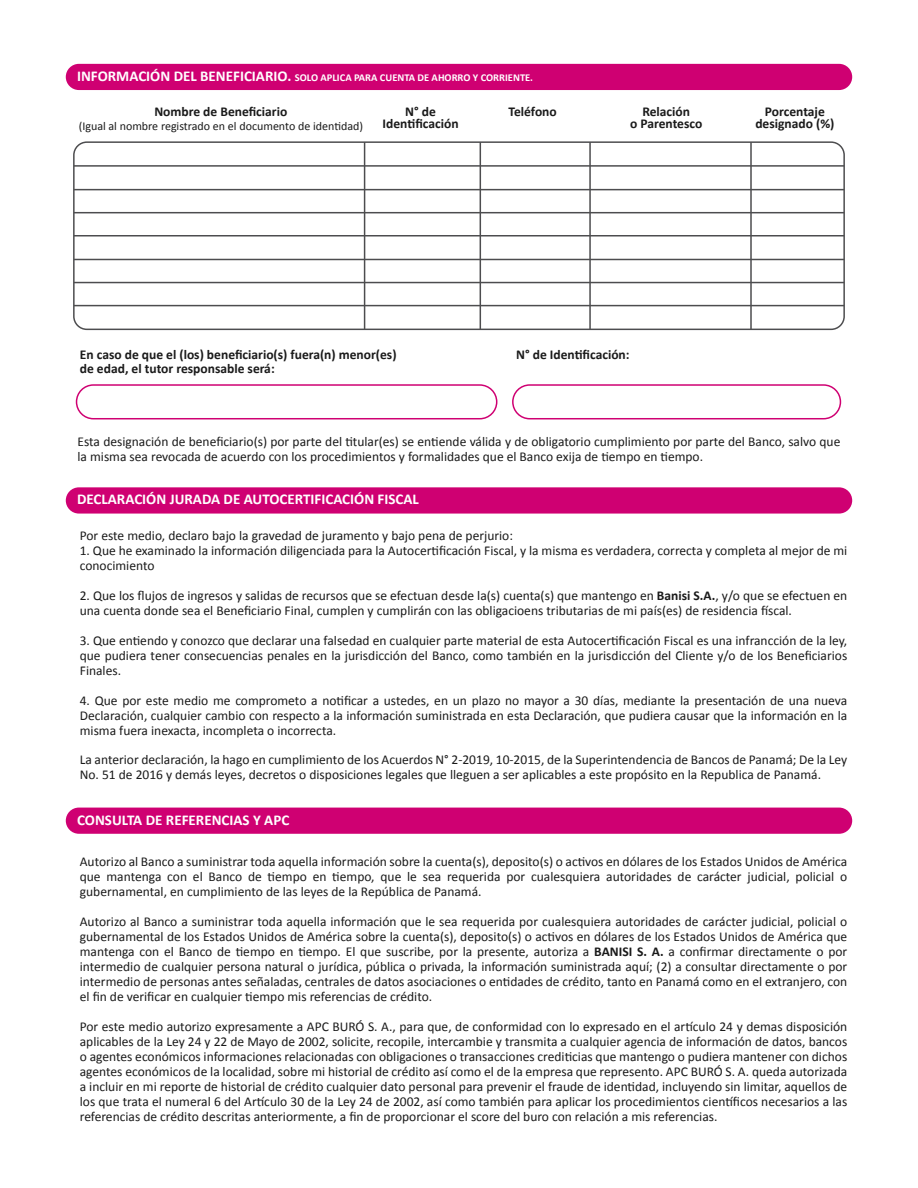
<style>
.page{position:relative;width:918px;height:1188px;background:#fff}
.page>*{position:absolute;margin:0;border:0;box-sizing:border-box;transform-origin:0 0}
.t1{font:700 15px "Calibri";color:#fff}
.t2{font:13.5px/15px "Calibri";color:#1a1a1a;text-align:justify}
.t3{font:700 13.5px/12.3px "Calibri";color:#1a1a1a;text-align:center}
.t4{font:12px "Calibri";color:#1a1a1a}
.t5{font:700 10.5px "Calibri";color:#fff}
.s1{font-size:15px}
.s2{font-weight:700}
</style>
<div class="page">
<div style="left:66px;top:64px;width:786px;height:26px;background:#cf0072;border-radius:13px"></div>
<hr style="left:364px;top:142px;width:1px;height:187px;background:#4d4d4f">
<hr style="left:480px;top:142px;width:1px;height:187px;background:#4d4d4f">
<hr style="left:589px;top:142px;width:2px;height:187px;background:#4d4d4f">
<hr style="left:750px;top:142px;width:2px;height:187px;background:#4d4d4f">
<div style="left:73px;top:141px;width:772px;height:189px;border:2px solid #4d4d4f;border-radius:13px"></div>
<hr style="left:74px;top:165px;width:770px;height:2px;background:#4d4d4f">
<hr style="left:74px;top:189px;width:770px;height:1px;background:#4d4d4f">
<hr style="left:74px;top:235px;width:770px;height:2px;background:#4d4d4f">
<hr style="left:74px;top:212px;width:770px;height:1px;background:#4d4d4f">
<hr style="left:74px;top:259px;width:770px;height:1px;background:#4d4d4f">
<hr style="left:74px;top:282px;width:770px;height:1px;background:#4d4d4f">
<hr style="left:74px;top:305px;width:770px;height:1px;background:#4d4d4f">
<div style="left:76px;top:384px;width:421px;height:35px;border:2px solid #cf0072;border-radius:17px"></div>
<div style="left:512px;top:384px;width:329px;height:35px;border:2px solid #cf0072;border-radius:17px"></div>
<div style="left:66px;top:487px;width:786px;height:27px;background:#cf0072;border-radius:13px"></div>
<div style="left:66px;top:808px;width:786px;height:26px;background:#cf0072;border-radius:13px"></div>
<p class="t5" style="left:77px;top:71px;width:458px"><span class="s1">INFORMACIÓN DEL BENEFICIARIO.</span> SOLO APLICA PARA CUENTA DE AHORRO Y CORRIENTE.</p>
<p class="t3" style="left:383px;top:105px;width:78px">N° de<br>Identificación</p>
<p class="t3" style="left:509px;top:105px;width:50px">Teléfono</p>
<p class="t3" style="left:630px;top:105px;width:74px">Relación<br>o Parentesco</p>
<p class="t3" style="left:755px;top:105px;width:81px">Porcentaje designado (%)</p>
<p class="t3" style="left:154px;top:105px;width:135px">Nombre de Beneficiario</p>
<p class="t4" style="left:79px;top:119px;width:286px">(Igual al nombre registrado en el documento de identidad)</p>
<p class="t3" style="left:80px;top:348px;width:318px;line-height:14.1px;text-align:left">En caso de que el (los) beneficiario(s) fuera(n) menor(es) de edad, el tutor responsable será:</p>
<p class="t3" style="left:516px;top:349px;width:115px">N° de Identificación:</p>
<p class="t2" style="left:78px;top:434px;width:764px">Esta designación de beneficiario(s) por parte del titular(es) se entiende válida y de obligatorio cumplimiento por parte del Banco, salvo que la misma sea revocada de acuerdo con los procedimientos y formalidades que el Banco exija de tiempo en tiempo.</p>
<p class="t1" style="left:77px;top:490px;width:343px">DECLARACIÓN JURADA DE AUTOCERTIFICACIÓN FISCAL</p>
<p class="t2" style="left:80px;top:528px;width:435px">Por este medio, declaro bajo la gravedad de juramento y bajo pena de perjurio:</p>
<p class="t2" style="left:80px;top:543px;width:769px">1. Que he examinado la información diligenciada para la Autocertificación Fiscal, y la misma es verdadera, correcta y completa al mejor de mi conocimiento</p>
<p class="t2" style="left:80px;top:588px;width:769px">2. Que los flujos de ingresos y salidas de recursos que se efectuan desde la(s) cuenta(s) que mantengo en <span class="s2">Banisi S.A.</span>, y/o que se efectuen en una cuenta donde sea el Beneficiario Final, cumplen y cumplirán con las obligacioens tributarias de mi país(es) de residencia físcal.</p>
<p class="t2" style="left:80px;top:633px;width:769px">3. Que entiendo y conozco que declarar una falsedad en cualquier parte material de esta Autocertificación Fiscal es una infrancción de la ley, que pudiera tener consecuencias penales en la jurisdicción del Banco, como también en la jurisdicción del Cliente y/o de los Beneficiarios Finales.</p>
<p class="t2" style="left:80px;top:693px;width:769px">4. Que por este medio me comprometo a notificar a ustedes, en un plazo no mayor a 30 días, mediante la presentación de una nueva Declaración, cualquier cambio con respecto a la información suministrada en esta Declaración, que pudiera causar que la información en la misma fuera inexacta, incompleta o incorrecta.</p>
<p class="t2" style="left:80px;top:753px;width:769px">La anterior declaración, la hago en cumplimiento de los Acuerdos N° 2-2019, 10-2015, de la Superintendencia de Bancos de Panamá; De la Ley<br>No. 51 de 2016 y demás leyes, decretos o disposiciones legales que lleguen a ser aplicables a este propósito en la Republica de Panamá.</p>
<p class="t1" style="left:77px;top:810px;width:214px">CONSULTA DE REFERENCIAS Y APC</p>
<p class="t2" style="left:80px;top:854px;width:769px">Autorizo al Banco a suministrar toda aquella información sobre la cuenta(s), deposito(s) o activos en dólares de los Estados Unidos de América que mantenga con el Banco de tiempo en tiempo, que le sea requerida por cualesquiera autoridades de carácter judicial, policial o gubernamental, en cumplimiento de las leyes de la República de Panamá.</p>
<p class="t2" style="left:80px;top:914px;width:769px">Autorizo al Banco a suministrar toda aquella información que le sea requerida por cualesquiera autoridades de carácter judicial, policial o gubernamental de los Estados Unidos de América sobre la cuenta(s), deposito(s) o activos en dólares de los Estados Unidos de América que mantenga con el Banco de tiempo en tiempo. El que suscribe, por la presente, autoriza a <span class="s2">BANISI S. A.</span> a confirmar directamente o por intermedio de cualquier persona natural o jurídica, pública o privada, la información suministrada aquí; (2) a consultar directamente o por intermedio de personas antes señaladas, centrales de datos asociaciones o entidades de crédito, tanto en Panamá como en el extranjero, con el fin de verificar en cualquier tiempo mis referencias de crédito.</p>
<p class="t2" style="left:80px;top:1019px;width:769px">Por este medio autorizo expresamente a APC BURÓ S. A., para que, de conformidad con lo expresado en el artículo 24 y demas disposición aplicables de la Ley 24 y 22 de Mayo de 2002, solicite, recopile, intercambie y transmita a cualquier agencia de información de datos, bancos o agentes económicos informaciones relacionadas con obligaciones o transacciones crediticias que mantengo o pudiera mantener con dichos agentes económicos de la localidad, sobre mi historial de crédito así como el de la empresa que represento. APC BURÓ S. A. queda autorizada a incluir en mi reporte de historial de crédito cualquier dato personal para prevenir el fraude de identidad, incluyendo sin limitar, aquellos de los que trata el numeral 6 del Artículo 30 de la Ley 24 de 2002, así como también para aplicar los procedimientos científicos necesarios a las referencias de crédito descritas anteriormente, a fin de proporcionar el score del buro con relación a mis referencias.</p>
</div>
